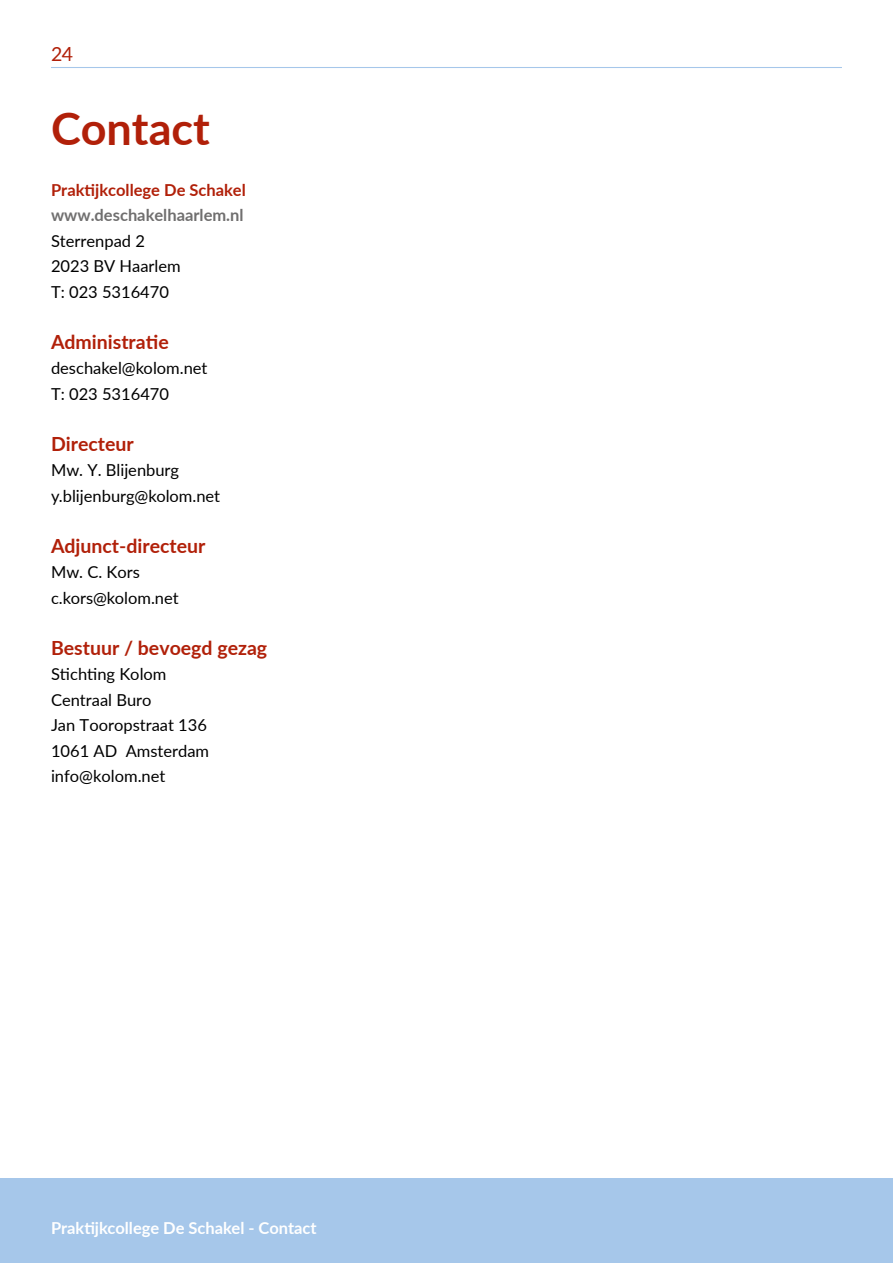
<style>
.page{position:relative;width:893px;height:1263px;background:#fff}
.page>*{position:absolute;margin:0;border:0;box-sizing:border-box;transform-origin:0 0}
.t1{font:700 45px "Lato";color:#b12009}
.t2{font:700 19.5px "Lato";color:#b12009}
.t3{font:19.5px "Lato";color:#b12009}
.t4{font:16.5px/25.5px "Lato";color:#000}
.t5{font:700 16.5px "Lato";color:#fff}
.t6{font:700 16.5px "Lato";color:#b12009}
.t7{font:700 16.5px "Lato";color:#706f6f}
</style>
<div class="page">
<hr style="left:51px;top:67px;width:791px;height:1px;background:#a6c7ea">
<div style="left:0;top:1178px;width:893px;height:85px;background:#a6c7ea"></div>
<p class="t3" style="left:51px;top:40px;width:24px">24</p>
<h1 class="t1" style="left:51px;top:95px;width:160px">Contact</h1>
<p class="t6" style="left:51px;top:177px;width:196px">Praktijkcollege De Schakel</p>
<p class="t7" style="left:51px;top:203px;width:194px">www.deschakelhaarlem.nl</p>
<p class="t4" style="left:51px;top:227px;width:131px">Sterrenpad 2<br>2023 BV Haarlem<br>T: 023 5316470</p>
<p class="t2" style="left:51px;top:327px;width:119px">Administratie</p>
<p class="t4" style="left:51px;top:355px;width:158px">deschakel@kolom.net<br>T: 023 5316470</p>
<p class="t2" style="left:51px;top:429px;width:84px">Directeur</p>
<p class="t4" style="left:51px;top:457px;width:171px">Mw. Y. Blijenburg y.blijenburg@kolom.net</p>
<p class="t2" style="left:51px;top:531px;width:156px">Adjunct-directeur</p>
<p class="t4" style="left:51px;top:559px;width:129px">Mw. C. Kors c.kors@kolom.net</p>
<p class="t2" style="left:51px;top:633px;width:218px">Bestuur / bevoegd gezag</p>
<p class="t4" style="left:51px;top:661px;width:160px">Stichting Kolom<br>Centraal Buro<br>Jan Tooropstraat 136<br>1061 AD Amsterdam info@kolom.net</p>
<p class="t5" style="left:51px;top:1215px;width:267px">Praktijkcollege De Schakel - Contact</p>
</div>
